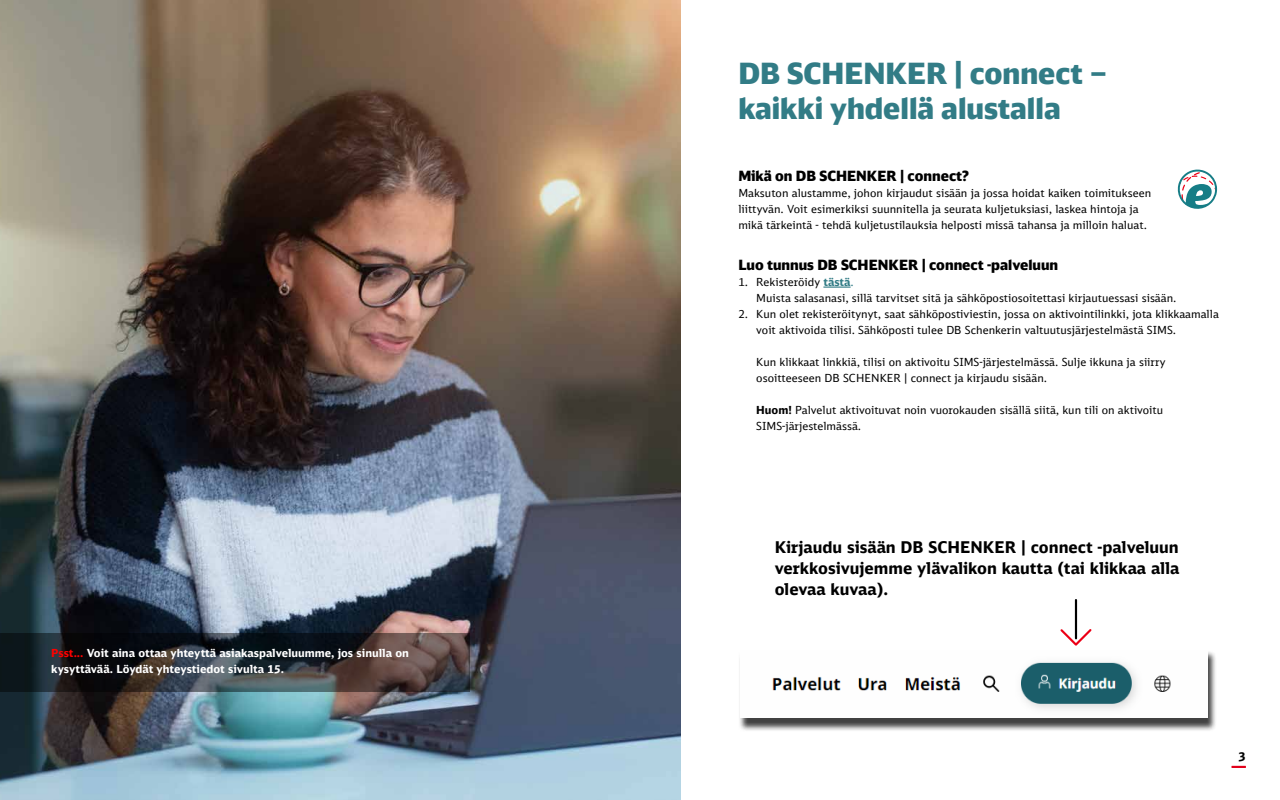
<style>
.page{position:relative;width:1280px;height:800px;background:#fff}
.page>*{position:absolute;margin:0;border:0;box-sizing:border-box;transform-origin:0 0}
.t1{font:900 29px/34.8px "DB Head";color:#327c86}
.t2{font:700 16px/21px "DB Sans";color:#000;text-align:justify}
.t3{font:900 14px "DB Head";color:#000}
.t4{font:900 14px "DB Head Alternate";color:#000}
.t5{font:700 12px "DB Sans";color:#000}
.t6{font:11px/16px "DB Sans";color:#000}
.t7{font:700 11px/16px "DB Sans";color:#fff}
.s1{color:#f00}
.s2{font-weight:700;color:#327c86}
.s3{color:#327c86}
.s4{font-weight:700}
</style>
<div class="page">
<img style="left:0;top:0;width:681px;height:800px">
<svg style="left:1232px;top:766px;width:14px;height:2px"></svg>
<svg style="left:823px;top:287px;width:28px;height:1px"></svg>
<svg style="left:0;top:633px;width:470px;height:59px;background:#2f2f32"></svg>
<svg style="left:1178px;top:169px;width:40px;height:40px"></svg>
<div style="left:739px;top:651px;width:478px;height:81px;background:#000;opacity:.75"></div>
<img style="left:740px;top:651px;width:467px;height:67px">
<svg style="left:1060px;top:627px;width:32px;height:19px"></svg>
<hr style="left:1075px;top:600px;width:2px;height:38px;background:#000">
<p class="t7" style="left:51px;top:645px;width:359px"><span class="s1">Psst...</span> Voit aina ottaa yhteyttä asiakaspalveluumme, jos sinulla on kysyttävää. Löydät yhteystiedot sivulta 15.</p>
<h1 class="t1" style="left:738px;top:55px;width:370px">DB SCHENKER | connect – kaikki yhdellä alustalla</h1>
<p class="t4" style="left:738px;top:167px;width:232px">Mikä on DB SCHENKER | connect?</p>
<p class="t6" style="left:738px;top:185px;width:414px">Maksuton alustamme, johon kirjaudut sisään ja jossa hoidat kaiken toimitukseen liittyvän. Voit esimerkiksi suunnitella ja seurata kuljetuksiasi, laskea hintoja ja mikä tärkeintä - tehdä kuljetustilauksia helposti missä tahansa ja milloin haluat.</p>
<p class="t3" style="left:738px;top:256px;width:321px">Luo tunnus DB SCHENKER | connect -palveluun</p>
<p class="t6" style="left:756px;top:274px;width:422px;text-indent:-18px">1. Rekisteröidy <span class="s2">tästä</span><span class="s3">.<br></span>Muista salasanasi, sillä tarvitset sitä ja sähköpostiosoitettasi kirjautuessasi sisään.</p>
<p class="t6" style="left:756px;top:306px;width:464px;text-indent:-18px">2. Kun olet rekisteröitynyt, saat sähköpostiviestin, jossa on aktivointilinkki, jota klikkaamalla voit aktivoida tilisi. Sähköposti tulee DB Schenkerin valtuutusjärjestelmästä SIMS.</p>
<p class="t6" style="left:756px;top:354px;width:411px">Kun klikkaat linkkiä, tilisi on aktivoitu SIMS-järjestelmässä. Sulje ikkuna ja siirry osoitteeseen DB SCHENKER | connect ja kirjaudu sisään.</p>
<p class="t6" style="left:756px;top:402px;width:408px"><span class="s4">Huom!</span> Palvelut aktivoituvat noin vuorokauden sisällä siitä, kun tili on aktivoitu<br>SIMS-järjestelmässä.</p>
<h2 class="t2" style="left:775px;top:536px;width:406px">Kirjaudu sisään DB SCHENKER | connect -palveluun verkkosivujemme ylävalikon kautta (tai klikkaa alla olevaa kuvaa).</h2>
<p class="t5" style="left:1239px;top:749px;width:9px">3</p>
</div>
